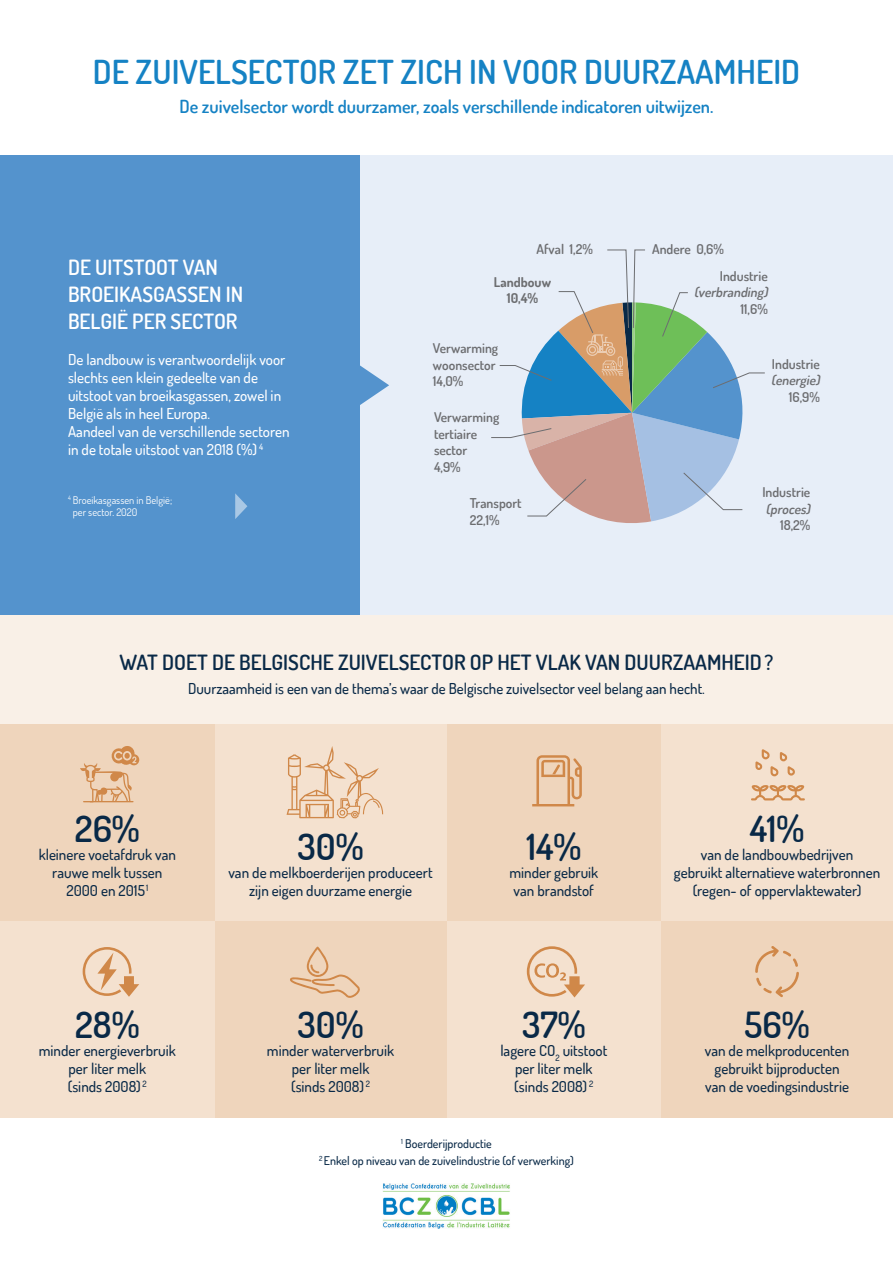
<style>
.page{position:relative;width:893px;height:1263px;background:#fff}
.page>*{position:absolute;margin:0;border:0;box-sizing:border-box;transform-origin:0 0}
.t1{font:600 36px "Dosis";color:#092947}
.t2{font:600 33px "Dosis";color:#1582c4}
.t3{font:600 21px "Dosis";color:#092947}
.t4{font:600 21px/27px "Dosis";color:#fff}
.t5{font:600 18px "Dosis";color:#1582c4}
.t6{font:500 15px/18px "Dosis";color:#092947;text-align:center}
.t7{font:500 15px/18px "Dosis";color:#fff}
.t8{font:600 13.5px/16.5px "Dosis";color:#6c6d70}
.t9{font:italic 600 13.5px/16.5px "Dosis";color:#6c6d70;text-align:right}
.t10{font:700 13.5px/16.5px "Dosis";color:#6c6d70;text-align:center}
.t11{font:500 12px "Dosis";color:#092947}
.t12{font:10.5px/12.6px "Dosis";color:#fff}
.s1{font-style:normal}
.s2{font-style:italic}
</style>
<div class="page">
<div style="left:360px;top:155px;width:533px;height:460px;background:#e7eef8"></div>
<div style="left:0;top:155px;width:360px;height:460px;background:#5493cd"></div>
<div style="left:0;top:615px;width:893px;height:109px;background:#f9f0e7"></div>
<div style="left:446px;top:724px;width:215px;height:197px;background:#efd5bc"></div>
<div style="left:0;top:724px;width:215px;height:197px;background:#efd5bc"></div>
<div style="left:661px;top:724px;width:232px;height:197px;background:#f4e1cf"></div>
<div style="left:215px;top:724px;width:231px;height:197px;background:#f4e1cf"></div>
<div style="left:446px;top:921px;width:215px;height:197px;background:#f4e1cf"></div>
<div style="left:0;top:921px;width:215px;height:197px;background:#f4e1cf"></div>
<div style="left:661px;top:921px;width:232px;height:197px;background:#efd5bc"></div>
<div style="left:215px;top:921px;width:231px;height:197px;background:#efd5bc"></div>
<img style="left:383px;top:1183px;width:127px;height:45px">
<svg style="left:360px;top:365px;width:29px;height:40px"></svg>
<svg style="left:80px;top:746px;width:59px;height:56px"></svg>
<svg style="left:287px;top:746px;width:96px;height:72px"></svg>
<svg style="left:532px;top:755px;width:50px;height:51px"></svg>
<svg style="left:755px;top:749px;width:40px;height:27px"></svg>
<svg style="left:751px;top:785px;width:54px;height:15px"></svg>
<svg style="left:491px;top:250px;width:274px;height:273px"></svg>
<svg style="left:290px;top:947px;width:70px;height:51px"></svg>
<svg style="left:527px;top:946px;width:58px;height:51px"></svg>
<svg style="left:83px;top:947px;width:56px;height:50px"></svg>
<svg style="left:755px;top:946px;width:44px;height:51px"></svg>
<svg style="left:235px;top:493px;width:12px;height:26px"></svg>
<p class="t2" style="left:93px;top:50px;width:709px">DE ZUIVELSECTOR ZET ZICH IN VOOR DUURZAAMHEID</p>
<p class="t5" style="left:179px;top:95px;width:535px">De zuivelsector wordt duurzamer, zoals verschillende indicatoren uitwijzen.</p>
<p class="t4" style="left:68px;top:253px;width:177px">DE UITSTOOT VAN<br>BROEIKASGASSEN IN<br>BELGIË PER SECTOR</p>
<p class="t7" style="left:68px;top:350px;width:219px">De landbouw is verantwoordelijk voor slechts een klein gedeelte van de uitstoot van broeikasgassen, zowel in België als in heel Europa.</p>
<p class="t7" style="left:68px;top:422px;width:223px">Aandeel van de verschillende sectoren in de totale uitstoot van 2018 (%) <sup>4</sup></p>
<p class="t12" style="left:73px;top:493px;width:101px;text-indent:-5px"><sup>4</sup> Broeikasgassen in België; per sector. 2020</p>
<p class="t8" style="left:537px;top:241px;width:58px">Afval 1,2%</p>
<p class="t10" style="left:494px;top:273px;width:59px">Landbouw<br>10,4%</p>
<p class="t8" style="left:652px;top:241px;width:73px">Andere 0,6%</p>
<p class="t9" style="left:694px;top:267px;width:78px"><span class="s1">Industrie </span>(verbranding)</p>
<p class="t8" style="left:740px;top:300px;width:29px">11,6%</p>
<p class="t8" style="left:433px;top:340px;width:67px">Verwarming woonsector<br>14,0%</p>
<p class="t8" style="left:434px;top:409px;width:67px">Verwarming tertiaire sector</p>
<p class="t8" style="left:434px;top:458px;width:28px">4,9%</p>
<p class="t8" style="left:470px;top:495px;width:53px">Transport<br>22,1%</p>
<p class="t8" style="left:762px;top:484px;width:52px">Industrie <span class="s2">(proces)</span></p>
<p class="t8" style="left:771px;top:355px;width:53px">Industrie <span class="s2">(energie)</span></p>
<p class="t8" style="left:789px;top:388px;width:33px">16,9%</p>
<p class="t8" style="left:780px;top:517px;width:32px">18,2%</p>
<p class="t3" style="left:120px;top:648px;width:655px">WAT DOET DE BELGISCHE ZUIVELSECTOR OP HET VLAK VAN DUURZAAMHEID?</p>
<p class="t6" style="left:188px;top:679px;width:518px">Duurzaamheid is een van de thema’s waar de Belgische zuivelsector veel belang aan hecht.</p>
<p class="t1" style="left:75px;top:805px;width:66px">26%</p>
<p class="t6" style="left:39px;top:845px;width:139px">kleinere voetafdruk van rauwe melk tussen<br>2000 en 2015<sup>1</sup></p>
<p class="t1" style="left:75px;top:1002px;width:66px">28%</p>
<p class="t6" style="left:39px;top:1041px;width:139px">minder energieverbruik per liter melk<br>(sinds 2008) <sup>2</sup></p>
<p class="t1" style="left:298px;top:823px;width:68px">30%</p>
<p class="t6" style="left:228px;top:863px;width:206px">van de melkboerderijen produceert zijn eigen duurzame energie</p>
<p class="t1" style="left:298px;top:1002px;width:68px">30%</p>
<p class="t6" style="left:267px;top:1041px;width:129px">minder waterverbruik per liter melk<br>(sinds 2008) <sup>2</sup></p>
<p class="t1" style="left:526px;top:823px;width:56px">14%</p>
<p class="t6" style="left:509px;top:863px;width:90px;text-align:left">minder gebruik van brandstof</p>
<p class="t1" style="left:522px;top:1002px;width:65px">37%</p>
<p class="t6" style="left:500px;top:1041px;width:108px">lagere CO<sub>2</sub> uitstoot per liter melk (sinds 2008) <sup>2</sup></p>
<p class="t11" style="left:401px;top:1136px;width:92px"><sup>1</sup> Boerderijproductie</p>
<p class="t11" style="left:319px;top:1152px;width:256px"><sup>2</sup> Enkel op niveau van de zuivelindustrie (of verwerking)</p>
<p class="t1" style="left:750px;top:805px;width:56px">41%</p>
<p class="t6" style="left:674px;top:845px;width:208px">van de landbouwbedrijven<br>gebruikt alternatieve waterbronnen (regen- of oppervlaktewater)</p>
<p class="t1" style="left:744px;top:1002px;width:67px">56%</p>
<p class="t6" style="left:705px;top:1041px;width:146px">van de melkproducenten gebruikt bijproducten van de voedingsindustrie</p>
</div>
